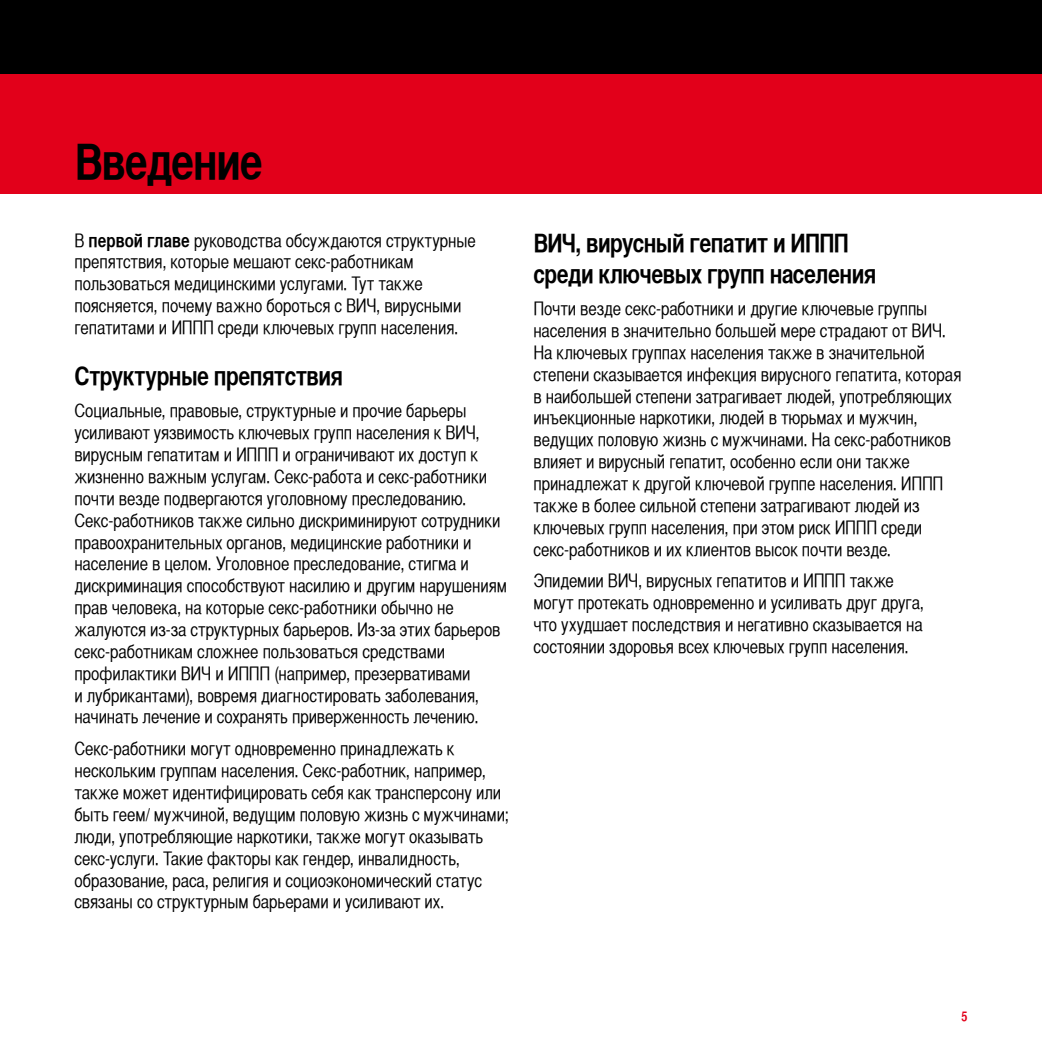
<style>
.page{position:relative;width:1042px;height:1042px;background:#fff}
.page>*{position:absolute;margin:0;border:0;box-sizing:border-box;transform-origin:0 0}
.t1{font:700 49px "Helvetica CY";letter-spacing:-.025em;color:#000}
.t2{font:700 25.38px/31.5px "Helvetica CY";letter-spacing:-.02em;color:#000}
.t3{font:18.38px/21.9px "Helvetica CY";letter-spacing:-.005em;color:#000}
.t4{font:700 13.12px "Helvetica CY";color:#e2001a}
.s1{font-weight:700}
</style>
<div class="page">
<div style="left:0;top:0;width:1042px;height:121px;background:#000"></div>
<div style="left:0;top:74px;width:1042px;height:119px;background:#e2001a"></div>
<h1 class="t1" style="left:74px;top:131px;width:190px">Введение</h1>
<p class="t3" style="left:74px;top:229px;width:403px">В <span class="s1">первой главе</span> руководства обсуждаются структурные препятствия, которые мешают секс-работникам пользоваться медицинскими услугами. Тут также поясняется, почему важно бороться с ВИЧ, вирусными гепатитами и ИППП среди ключевых групп населения.</p>
<h2 class="t2" style="left:74px;top:360px;width:270px">Структурные препятствия</h2>
<p class="t3" style="left:74px;top:400px;width:434px">Социальные, правовые, структурные и прочие барьеры усиливают уязвимость ключевых групп населения к ВИЧ, вирусным гепатитам и ИППП и ограничивают их доступ к жизненно важным услугам. Секс-работа и секс-работники почти везде подвергаются уголовному преследованию.<br>Секс-работников также сильно дискриминируют сотрудники правоохранительных органов, медицинские работники и население в целом. Уголовное преследование, стигма и дискриминация способствуют насилию и другим нарушениям прав человека, на которые секс-работники обычно не жалуются из-за структурных барьеров. Из-за этих барьеров секс-работникам сложнее пользоваться средствами профилактики ВИЧ и ИППП (например, презервативами<br>и лубрикантами), вовремя диагностировать заболевания, начинать лечение и сохранять приверженность лечению.</p>
<p class="t3" style="left:74px;top:738px;width:436px">Секс-работники могут одновременно принадлежать к нескольким группам населения. Секс-работник, например, также может идентифицировать себя как трансперсону или быть геем/ мужчиной, ведущим половую жизнь с мужчинами; люди, употребляющие наркотики, также могут оказывать секс-услуги. Такие факторы как гендер, инвалидность, образование, раса, религия и социоэкономический статус связаны со структурным барьерами и усиливают их.</p>
<h2 class="t2" style="left:533px;top:226px;width:344px">ВИЧ, вирусный гепатит и ИППП среди ключевых групп населения</h2>
<p class="t3" style="left:533px;top:298px;width:430px">Почти везде секс-работники и другие ключевые группы населения в значительно большей мере страдают от ВИЧ.<br>На ключевых группах населения также в значительной степени сказывается инфекция вирусного гепатита, которая в наибольшей степени затрагивает людей, употребляющих инъекционные наркотики, людей в тюрьмах и мужчин, ведущих половую жизнь с мужчинами. На секс-работников влияет и вирусный гепатит, особенно если они также принадлежат к другой ключевой группе населения. ИППП также в более сильной степени затрагивают людей из ключевых групп населения, при этом риск ИППП среди секс-работников и их клиентов высок почти везде.</p>
<p class="t3" style="left:533px;top:570px;width:392px">Эпидемии ВИЧ, вирусных гепатитов и ИППП также могут протекать одновременно и усиливать друг друга, что ухудшает последствия и негативно сказывается на состоянии здоровья всех ключевых групп населения.</p>
<p class="t4" style="left:961px;top:1008px;width:7px">5</p>
</div>
